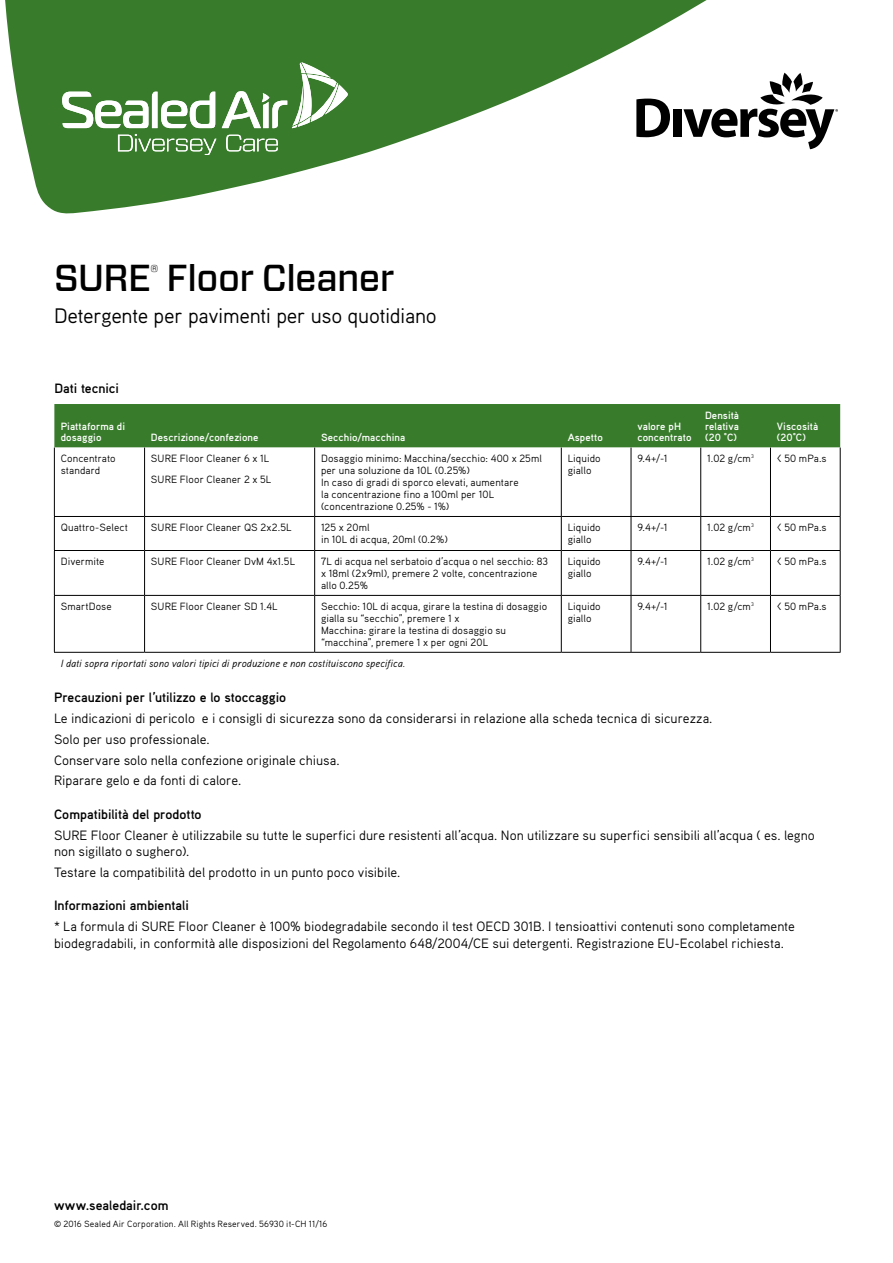
<style>
.page{position:relative;width:893px;height:1263px;background:#fff}
.page>*{position:absolute;margin:0;border:0;box-sizing:border-box;transform-origin:0 0}
.t1{font:500 37.5px "Forza";letter-spacing:-.02em;color:#000}
.t2{font:21px "Aaux Pro OT";letter-spacing:-.015em;color:#000}
.t3{font:13.5px/20.7px "Aaux Pro OT";letter-spacing:-.005em;color:#000}
.t4{font:700 13.5px "Aaux Pro OT";color:#000}
.t5{font:10.5px/12px "Aaux Pro OT";letter-spacing:.01em;color:#000}
.t6{font:700 10.5px/11.2px "Aaux Pro OT";letter-spacing:.005em;color:#fff}
.t7{font:italic 10.5px "Aaux Pro OT";letter-spacing:.005em;color:#000}
.t8{font:9px "Aaux Pro OT";letter-spacing:.01em;color:#000}
</style>
<div class="page">
<svg style="left:812px;top:81px;width:26px;height:68px"></svg>
<svg style="left:5px;top:0;width:807px;height:214px;fill:#387c2b"></svg>
<svg style="left:62px;top:92px;width:153px;height:36px"></svg>
<svg style="left:222px;top:62px;width:126px;height:66px"></svg>
<svg style="left:118px;top:134px;width:98px;height:21px;background:#64995a"></svg>
<svg style="left:226px;top:135px;width:52px;height:16px"></svg>
<div style="left:54px;top:404px;width:786px;height:44px;background:#387c2b"></div>
<svg style="left:55px;top:448px;width:785px;height:204px"></svg>
<hr style="left:54px;top:516px;width:91px;height:1px;background:#000">
<hr style="left:145px;top:516px;width:170px;height:1px;background:#000">
<hr style="left:315px;top:516px;width:246px;height:1px;background:#000">
<hr style="left:54px;top:550px;width:91px;height:1px;background:#000">
<hr style="left:145px;top:550px;width:170px;height:1px;background:#000">
<hr style="left:315px;top:550px;width:246px;height:1px;background:#000">
<hr style="left:54px;top:595px;width:91px;height:1px;background:#000">
<hr style="left:145px;top:595px;width:170px;height:1px;background:#000">
<hr style="left:315px;top:595px;width:246px;height:1px;background:#000">
<hr style="left:54px;top:652px;width:91px;height:1px;background:#000">
<hr style="left:145px;top:652px;width:170px;height:1px;background:#000">
<hr style="left:315px;top:652px;width:246px;height:1px;background:#000">
<hr style="left:561px;top:652px;width:70px;height:1px;background:#000">
<hr style="left:631px;top:652px;width:70px;height:1px;background:#000">
<hr style="left:701px;top:652px;width:69px;height:1px;background:#000">
<hr style="left:770px;top:652px;width:71px;height:1px;background:#000">
<hr style="left:561px;top:516px;width:70px;height:1px;background:#000">
<hr style="left:631px;top:516px;width:70px;height:1px;background:#000">
<hr style="left:701px;top:516px;width:69px;height:1px;background:#000">
<hr style="left:770px;top:516px;width:71px;height:1px;background:#000">
<hr style="left:561px;top:550px;width:70px;height:1px;background:#000">
<hr style="left:631px;top:550px;width:70px;height:1px;background:#000">
<hr style="left:701px;top:550px;width:69px;height:1px;background:#000">
<hr style="left:770px;top:550px;width:71px;height:1px;background:#000">
<hr style="left:561px;top:595px;width:70px;height:1px;background:#000">
<hr style="left:631px;top:595px;width:70px;height:1px;background:#000">
<hr style="left:701px;top:595px;width:69px;height:1px;background:#000">
<hr style="left:770px;top:595px;width:71px;height:1px;background:#000">
<hr style="left:54px;top:448px;width:1px;height:68px;background:#000">
<hr style="left:144px;top:448px;width:1px;height:68px;background:#000">
<hr style="left:314px;top:448px;width:1px;height:68px;background:#000">
<hr style="left:561px;top:448px;width:1px;height:68px;background:#000">
<hr style="left:631px;top:448px;width:1px;height:68px;background:#000">
<hr style="left:700px;top:448px;width:1px;height:68px;background:#000">
<hr style="left:770px;top:448px;width:1px;height:68px;background:#000">
<hr style="left:840px;top:448px;width:1px;height:68px;background:#000">
<hr style="left:54px;top:517px;width:1px;height:33px;background:#000">
<hr style="left:144px;top:517px;width:1px;height:33px;background:#000">
<hr style="left:314px;top:517px;width:1px;height:33px;background:#000">
<hr style="left:561px;top:517px;width:1px;height:33px;background:#000">
<hr style="left:631px;top:517px;width:1px;height:33px;background:#000">
<hr style="left:700px;top:517px;width:1px;height:33px;background:#000">
<hr style="left:770px;top:517px;width:1px;height:33px;background:#000">
<hr style="left:840px;top:517px;width:1px;height:33px;background:#000">
<hr style="left:54px;top:551px;width:1px;height:44px;background:#000">
<hr style="left:144px;top:551px;width:1px;height:44px;background:#000">
<hr style="left:314px;top:551px;width:1px;height:44px;background:#000">
<hr style="left:561px;top:551px;width:1px;height:44px;background:#000">
<hr style="left:631px;top:551px;width:1px;height:44px;background:#000">
<hr style="left:700px;top:551px;width:1px;height:44px;background:#000">
<hr style="left:770px;top:551px;width:1px;height:44px;background:#000">
<hr style="left:840px;top:551px;width:1px;height:44px;background:#000">
<hr style="left:54px;top:596px;width:1px;height:56px;background:#000">
<hr style="left:144px;top:596px;width:1px;height:56px;background:#000">
<hr style="left:314px;top:596px;width:1px;height:56px;background:#000">
<hr style="left:561px;top:596px;width:1px;height:56px;background:#000">
<hr style="left:631px;top:596px;width:1px;height:56px;background:#000">
<hr style="left:700px;top:596px;width:1px;height:56px;background:#000">
<hr style="left:770px;top:596px;width:1px;height:56px;background:#000">
<hr style="left:840px;top:596px;width:1px;height:56px;background:#000">
<h1 class="t1" style="left:54px;top:253px;width:342px">SURE<sup>®</sup> Floor Cleaner</h1>
<h2 class="t2" style="left:54px;top:303px;width:384px">Detergente per pavimenti per uso quotidiano</h2>
<p class="t4" style="left:54px;top:380px;width:66px">Dati tecnici</p>
<p class="t6" style="left:61px;top:420px;width:66px">Piattaforma di dosaggio</p>
<p class="t6" style="left:151px;top:432px;width:109px">Descrizione/confezione</p>
<p class="t6" style="left:321px;top:432px;width:86px">Secchio/macchina</p>
<p class="t6" style="left:568px;top:432px;width:37px">Aspetto</p>
<p class="t6" style="left:637px;top:420px;width:56px">valore pH concentrato</p>
<p class="t6" style="left:705px;top:409px;width:36px;text-align:justify">Densità relativa (20 °C)</p>
<p class="t6" style="left:777px;top:420px;width:43px">Viscosità (20°C)</p>
<p class="t5" style="left:61px;top:452px;width:56px">Concentrato standard</p>
<p class="t5" style="left:151px;top:448px;width:122px;line-height:20.5px">SURE Floor Cleaner 6 x 1L<br>SURE Floor Cleaner 2 x 5L</p>
<p class="t5" style="left:321px;top:452px;width:222px">Dosaggio minimo: Macchina/secchio: 400 x 25ml per una soluzione da 10L (0.25%)<br>In caso di gradi di sporco elevati, aumentare<br>la concentrazione fino a 100ml per 10L (concentrazione 0.25% - 1%)</p>
<p class="t5" style="left:568px;top:452px;width:34px">Liquido giallo</p>
<p class="t5" style="left:637px;top:452px;width:32px">9.4+/-1</p>
<p class="t5" style="left:707px;top:452px;width:48px">1.02 g/cm<sup>3</sup></p>
<p class="t5" style="left:777px;top:452px;width:51px">&lt; 50 mPa.s</p>
<p class="t5" style="left:61px;top:521px;width:69px">Quattro-Select</p>
<p class="t5" style="left:151px;top:521px;width:142px">SURE Floor Cleaner QS 2x2.5L</p>
<p class="t5" style="left:321px;top:521px;width:128px">125 x 20ml<br>in 10L di acqua, 20ml (0.2%)</p>
<p class="t5" style="left:568px;top:521px;width:34px">Liquido giallo</p>
<p class="t5" style="left:637px;top:521px;width:32px">9.4+/-1</p>
<p class="t5" style="left:707px;top:521px;width:48px">1.02 g/cm<sup>3</sup></p>
<p class="t5" style="left:777px;top:521px;width:51px">&lt; 50 mPa.s</p>
<p class="t5" style="left:61px;top:555px;width:45px">Divermite</p>
<p class="t5" style="left:151px;top:555px;width:146px">SURE Floor Cleaner DvM 4x1.5L</p>
<p class="t5" style="left:321px;top:555px;width:229px">7L di acqua nel serbatoio d’acqua o nel secchio: 83 x 18ml (2x9ml), premere 2 volte, concentrazione allo 0.25%</p>
<p class="t5" style="left:568px;top:555px;width:34px">Liquido giallo</p>
<p class="t5" style="left:637px;top:555px;width:32px">9.4+/-1</p>
<p class="t5" style="left:707px;top:555px;width:48px">1.02 g/cm<sup>3</sup></p>
<p class="t5" style="left:777px;top:555px;width:51px">&lt; 50 mPa.s</p>
<p class="t5" style="left:61px;top:600px;width:52px">SmartDose</p>
<p class="t5" style="left:151px;top:600px;width:128px">SURE Floor Cleaner SD 1.4L</p>
<p class="t5" style="left:321px;top:600px;width:228px">Secchio: 10L di acqua, girare la testina di dosaggio gialla su “secchio”, premere 1 x<br>Macchina: girare la testina di dosaggio su “macchina”, premere 1 x per ogni 20L</p>
<p class="t5" style="left:568px;top:600px;width:34px">Liquido giallo</p>
<p class="t5" style="left:637px;top:600px;width:32px">9.4+/-1</p>
<p class="t5" style="left:707px;top:600px;width:48px">1.02 g/cm<sup>3</sup></p>
<p class="t5" style="left:777px;top:600px;width:51px">&lt; 50 mPa.s</p>
<p class="t7" style="left:61px;top:656px;width:346px">I dati sopra riportati sono valori tipici di produzione e non costituiscono specifica.</p>
<p class="t4" style="left:54px;top:689px;width:234px">Precauzioni per l’utilizzo e lo stoccaggio</p>
<p class="t3" style="left:54px;top:708px;width:660px">Le indicazioni di pericolo e i consigli di sicurezza sono da considerarsi in relazione alla scheda tecnica di sicurezza.<br>Solo per uso professionale.<br>Conservare solo nella confezione originale chiusa.<br>Riparare gelo e da fonti di calore.</p>
<p class="t4" style="left:54px;top:805px;width:149px">Compatibilità del prodotto</p>
<p class="t3" style="left:54px;top:826px;width:762px;line-height:16.5px">SURE Floor Cleaner è utilizzabile su tutte le superfici dure resistenti all’acqua. Non utilizzare su superfici sensibili all’acqua ( es. legno non sigillato o sughero).</p>
<p class="t3" style="left:54px;top:861px;width:348px">Testare la compatibilità del prodotto in un punto poco visibile.</p>
<p class="t4" style="left:54px;top:897px;width:136px">Informazioni ambientali</p>
<p class="t3" style="left:54px;top:918px;width:742px;line-height:16.5px">* La formula di SURE Floor Cleaner è 100% biodegradabile secondo il test OECD 301B. I tensioattivi contenuti sono completamente biodegradabili, in conformità alle disposizioni del Regolamento 648/2004/CE sui detergenti. Registrazione EU-Ecolabel richiesta.</p>
<p class="t4" style="left:54px;top:1196px;width:116px">www.sealedair.com</p>
<p class="t8" style="left:54px;top:1218px;width:275px">© 2016 Sealed Air Corporation. All Rights Reserved. 56930 it-CH 11/16</p>
</div>
